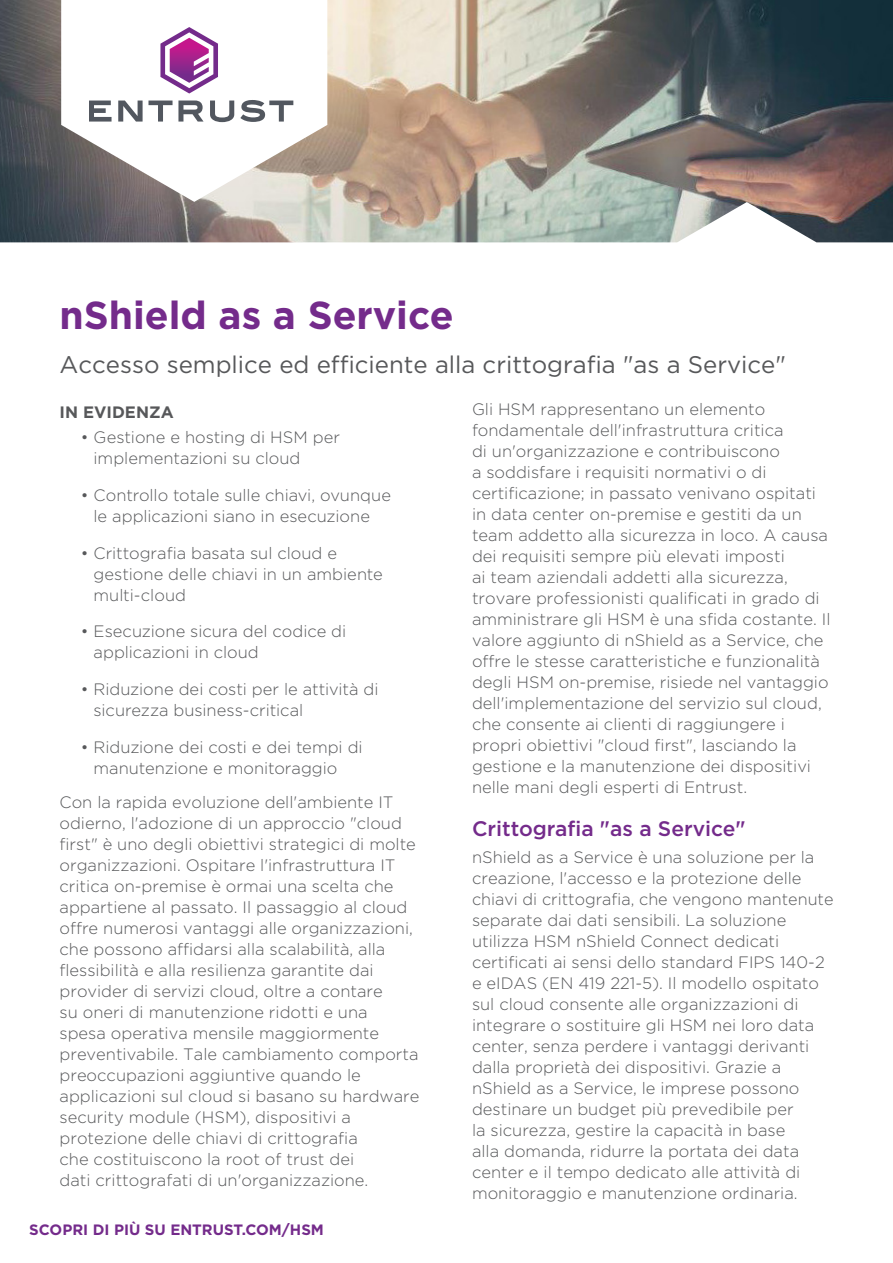
<style>
.page{position:relative;width:893px;height:1263px;background:#fff}
.page>*{position:absolute;margin:0;border:0;box-sizing:border-box;transform-origin:0 0}
._1_Title{font:700 39px "Gotham";color:#742b8b}
._2_Sub_Title{font:24px "Gotham";color:#57585a}
._3_Header{font:500 21px "Gotham";color:#742b8b}
._4_Body_Text{font:300 16.5px/21px "Gotham";color:#57585a}
._3_Eyebrow{font:700 16.5px "Gotham";color:#57585a}
.t1{font:700 15px "Gotham";color:#742b8b}
</style>
<div class="page">
<img style="left:0;top:0;width:893px;height:242px">
<p class="_1_Title" style="left:60px;top:289px;width:396px">nShield as a Service</p>
<p class="_2_Sub_Title" style="left:60px;top:350px;width:728px">Accesso semplice ed efficiente alla crittografia "as a Service"</p>
<p class="_3_Eyebrow" style="left:60px;top:402px;width:116px">IN EVIDENZA</p>
<p class="_4_Body_Text" style="left:94px;top:426px;width:248px;text-indent:-13px">• Gestione e hosting di HSM per implementazioni su cloud</p>
<p class="_4_Body_Text" style="left:81px;top:484px;width:312px;text-align:center">• Controllo totale sulle chiavi, ovunque le applicazioni siano in esecuzione</p>
<p class="_4_Body_Text" style="left:94px;top:542px;width:291px;text-indent:-13px">• Crittografia basata sul cloud e gestione delle chiavi in un ambiente multi-cloud</p>
<p class="_4_Body_Text" style="left:94px;top:621px;width:254px;text-indent:-13px">• Esecuzione sicura del codice di applicazioni in cloud</p>
<p class="_4_Body_Text" style="left:94px;top:679px;width:286px;text-indent:-13px">• Riduzione dei costi per le attività di sicurezza business-critical</p>
<p class="_4_Body_Text" style="left:94px;top:737px;width:271px;text-indent:-13px">• Riduzione dei costi e dei tempi di manutenzione e monitoraggio</p>
<p class="_4_Body_Text" style="left:60px;top:792px;width:361px">Con la rapida evoluzione dell'ambiente IT odierno, l'adozione di un approccio "cloud first" è uno degli obiettivi strategici di molte organizzazioni. Ospitare l'infrastruttura IT critica on-premise è ormai una scelta che appartiene al passato. Il passaggio al cloud offre numerosi vantaggi alle organizzazioni, che possono affidarsi alla scalabilità, alla flessibilità e alla resilienza garantite dai provider di servizi cloud, oltre a contare<br>su oneri di manutenzione ridotti e una<br>spesa operativa mensile maggiormente preventivabile. Tale cambiamento comporta preoccupazioni aggiuntive quando le applicazioni sul cloud si basano su hardware security module (HSM), dispositivi a protezione delle chiavi di crittografia<br>che costituiscono la root of trust dei<br>dati crittografati di un'organizzazione.</p>
<p class="_4_Body_Text" style="left:472px;top:399px;width:360px">Gli HSM rappresentano un elemento fondamentale dell'infrastruttura critica<br>di un'organizzazione e contribuiscono<br>a soddisfare i requisiti normativi o di certificazione; in passato venivano ospitati in data center on-premise e gestiti da un team addetto alla sicurezza in loco. A causa dei requisiti sempre più elevati imposti<br>ai team aziendali addetti alla sicurezza, trovare professionisti qualificati in grado di amministrare gli HSM è una sfida costante. Il valore aggiunto di nShield as a Service, che offre le stesse caratteristiche e funzionalità degli HSM on-premise, risiede nel vantaggio dell'implementazione del servizio sul cloud, che consente ai clienti di raggiungere i propri obiettivi "cloud first", lasciando la gestione e la manutenzione dei dispositivi nelle mani degli esperti di Entrust.</p>
<p class="_3_Header" style="left:472px;top:815px;width:275px">Crittografia "as a Service"</p>
<p class="_4_Body_Text" style="left:472px;top:847px;width:363px">nShield as a Service è una soluzione per la creazione, l'accesso e la protezione delle chiavi di crittografia, che vengono mantenute separate dai dati sensibili. La soluzione utilizza HSM nShield Connect dedicati certificati ai sensi dello standard FIPS 140-2 e eIDAS (EN 419 221-5). Il modello ospitato sul cloud consente alle organizzazioni di integrare o sostituire gli HSM nei loro data center, senza perdere i vantaggi derivanti dalla proprietà dei dispositivi. Grazie a nShield as a Service, le imprese possono destinare un budget più prevedibile per<br>la sicurezza, gestire la capacità in base<br>alla domanda, ridurre la portata dei data center e il tempo dedicato alle attività di monitoraggio e manutenzione ordinaria.</p>
<p class="t1" style="left:29px;top:1219px;width:296px">SCOPRI DI PIÙ SU ENTRUST.COM/HSM</p>
</div>
